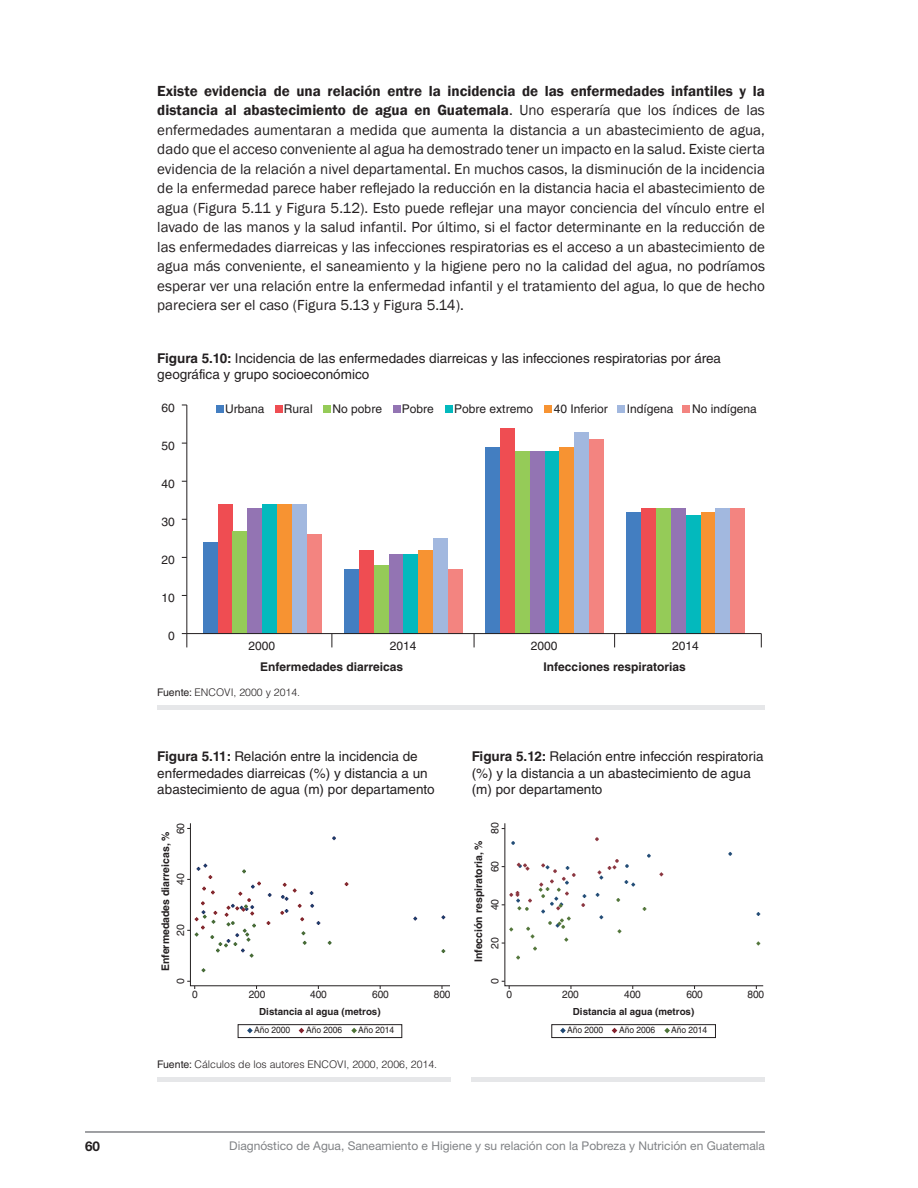
<style>
.page{position:relative;width:918px;height:1188px;background:#fff}
.page>*{position:absolute;margin:0;border:0;box-sizing:border-box;transform-origin:0 0}
.t1{font:15px/19.5px "Franklin Gothic";color:#231f20;text-align:justify}
.t2{font:13.5px/16.2px "Helvetica LT Std";color:#231f20}
.t3{font:700 13.5px "Helvetica Neue LT Std";color:#231f20}
.t4{font:12px "Helvetica LT Std";color:#231f20}
.t5{font:12px "Helvetica Neue LT Std";color:#808285}
.t6{font:700 12px "Helvetica LT Std";color:#231f20}
.t7{font:300 10.5px "Helvetica LT Std";color:#231f20}
.t8{font:700 10.5px "Helvetica LT Std";color:#231f20}
.t9{font:10.5px "Helvetica LT Std";letter-spacing:-.02em;color:#231f20}
.t10{font:700 9.75px "Helvetica LT Std";color:#231f20}
.t11{font:9px "Helvetica LT Std";letter-spacing:-.01em;color:#231f20;scale:.95 1}
.s1{font-weight:600}
.s2{font-weight:700}
.s3{font-weight:400}
</style>
<div class="page">
<hr style="left:85px;top:1131px;width:680px;height:2px;background:#808285">
<hr style="left:157px;top:705px;width:608px;height:4px;background:#e6e7e9">
<div style="left:157px;top:1077px;width:293px;height:5px;background:#e6e7e9"></div>
<div style="left:472px;top:1077px;width:293px;height:5px;background:#e6e7e9"></div>
<div style="left:203px;top:542px;width:15px;height:92px;background:#437ec1"></div>
<div style="left:344px;top:569px;width:15px;height:65px;background:#437ec1"></div>
<div style="left:485px;top:447px;width:15px;height:187px;background:#437ec1"></div>
<div style="left:626px;top:512px;width:15px;height:122px;background:#437ec1"></div>
<div style="left:218px;top:504px;width:15px;height:130px;background:#ef4d52"></div>
<div style="left:359px;top:550px;width:15px;height:84px;background:#ef4d52"></div>
<div style="left:500px;top:428px;width:15px;height:206px;background:#ef4d52"></div>
<div style="left:641px;top:508px;width:15px;height:126px;background:#ef4d52"></div>
<div style="left:233px;top:531px;width:14px;height:103px;background:#95cb58"></div>
<div style="left:374px;top:565px;width:15px;height:69px;background:#95cb58"></div>
<div style="left:515px;top:451px;width:15px;height:183px;background:#95cb58"></div>
<div style="left:656px;top:508px;width:15px;height:126px;background:#95cb58"></div>
<div style="left:247px;top:508px;width:15px;height:126px;background:#9374b3"></div>
<div style="left:389px;top:554px;width:15px;height:80px;background:#9374b3"></div>
<div style="left:530px;top:451px;width:15px;height:183px;background:#9374b3"></div>
<div style="left:671px;top:508px;width:15px;height:126px;background:#9374b3"></div>
<div style="left:262px;top:504px;width:15px;height:130px;background:#03b9bd"></div>
<div style="left:404px;top:554px;width:14px;height:80px;background:#03b9bd"></div>
<div style="left:545px;top:451px;width:15px;height:183px;background:#03b9bd"></div>
<div style="left:686px;top:515px;width:15px;height:119px;background:#03b9bd"></div>
<div style="left:277px;top:504px;width:15px;height:130px;background:#f79332"></div>
<div style="left:418px;top:550px;width:15px;height:84px;background:#f79332"></div>
<div style="left:560px;top:447px;width:14px;height:187px;background:#f79332"></div>
<div style="left:701px;top:512px;width:15px;height:122px;background:#f79332"></div>
<div style="left:292px;top:504px;width:15px;height:130px;background:#a2b8df"></div>
<div style="left:433px;top:538px;width:15px;height:96px;background:#a2b8df"></div>
<div style="left:574px;top:432px;width:15px;height:202px;background:#a2b8df"></div>
<div style="left:716px;top:508px;width:14px;height:126px;background:#a2b8df"></div>
<div style="left:307px;top:535px;width:15px;height:99px;background:#f38480"></div>
<div style="left:448px;top:569px;width:15px;height:65px;background:#f38480"></div>
<div style="left:589px;top:439px;width:15px;height:195px;background:#f38480"></div>
<div style="left:730px;top:508px;width:15px;height:126px;background:#f38480"></div>
<hr style="left:186px;top:405px;width:1px;height:229px;background:#231f20">
<hr style="left:187px;top:633px;width:574px;height:1px;background:#231f20">
<svg style="left:182px;top:633px;width:5px;height:14px"></svg>
<svg style="left:332px;top:634px;width:1px;height:13px"></svg>
<svg style="left:474px;top:634px;width:1px;height:13px"></svg>
<svg style="left:614px;top:634px;width:1px;height:13px"></svg>
<svg style="left:761px;top:634px;width:1px;height:13px"></svg>
<div style="left:275px;top:405px;width:7px;height:8px;background:#ef4d52"></div>
<div style="left:323px;top:405px;width:8px;height:8px;background:#95cb58"></div>
<div style="left:393px;top:405px;width:8px;height:8px;background:#9374b3"></div>
<div style="left:445px;top:405px;width:8px;height:8px;background:#03b9bd"></div>
<div style="left:544px;top:405px;width:8px;height:8px;background:#f79332"></div>
<div style="left:617px;top:405px;width:8px;height:8px;background:#a2b8df"></div>
<div style="left:683px;top:405px;width:7px;height:8px;background:#f38480"></div>
<div style="left:217px;top:405px;width:7px;height:8px;background:#437ec1"></div>
<svg style="left:187px;top:823px;width:263px;height:166px"></svg>
<svg style="left:502px;top:823px;width:262px;height:166px"></svg>
<div style="left:238px;top:1024px;width:164px;height:14px;border:1px solid #231f20"></div>
<svg style="left:247px;top:1028px;width:6px;height:5px"></svg>
<svg style="left:299px;top:1028px;width:5px;height:5px"></svg>
<svg style="left:351px;top:1028px;width:6px;height:5px"></svg>
<div style="left:552px;top:1024px;width:164px;height:14px;border:1px solid #231f20"></div>
<svg style="left:560px;top:1028px;width:6px;height:5px"></svg>
<svg style="left:612px;top:1028px;width:5px;height:5px"></svg>
<svg style="left:664px;top:1028px;width:6px;height:5px"></svg>
<p class="t1" style="left:157px;top:81px;width:609px"><span class="s1">Existe evidencia de una relación entre la incidencia de las enfermedades infantiles y la distancia al abastecimiento de agua en Guatemala</span>. Uno esperaría que los índices de las enfermedades aumentaran a medida que aumenta la distancia a un abastecimiento de agua, dado que el acceso conveniente al agua ha demostrado tener un impacto en la salud. Existe cierta evidencia de la relación a nivel departamental. En muchos casos, la disminución de la incidencia de la enfermedad parece haber reflejado la reducción en la distancia hacia el abastecimiento de agua (Figura 5.11 y Figura 5.12). Esto puede reflejar una mayor conciencia del vínculo entre el lavado de las manos y la salud infantil. Por último, si el factor determinante en la reducción de las enfermedades diarreicas y las infecciones respiratorias es el acceso a un abastecimiento de agua más conveniente, el saneamiento y la higiene pero no la calidad del agua, no podríamos esperar ver una relación entre la enfermedad infantil y el tratamiento del agua, lo que de hecho pareciera ser el caso (Figura 5.13 y Figura 5.14).</p>
<p class="t2" style="left:157px;top:350px;width:565px"><span class="s2">Figura 5.10:</span> Incidencia de las enfermedades diarreicas y las infecciones respiratorias por área geográfica y grupo socioeconómico</p>
<p class="t4" style="left:161px;top:401px;width:15px">60</p>
<p class="t4" style="left:161px;top:439px;width:15px">50</p>
<p class="t4" style="left:161px;top:477px;width:15px">40</p>
<p class="t4" style="left:161px;top:515px;width:15px">30</p>
<p class="t4" style="left:161px;top:553px;width:15px">20</p>
<p class="t4" style="left:161px;top:591px;width:15px">10</p>
<p class="t4" style="left:168px;top:629px;width:8px">0</p>
<p class="t4" style="left:225px;top:402px;width:41px">Urbana</p>
<p class="t4" style="left:284px;top:402px;width:30px">Rural</p>
<p class="t4" style="left:333px;top:402px;width:51px">No pobre</p>
<p class="t4" style="left:402px;top:402px;width:34px">Pobre</p>
<p class="t4" style="left:454px;top:402px;width:80px">Pobre extremo</p>
<p class="t4" style="left:554px;top:402px;width:56px">40 Inferior</p>
<p class="t4" style="left:627px;top:402px;width:48px">Indígena</p>
<p class="t4" style="left:692px;top:402px;width:66px">No indígena</p>
<p class="t4" style="left:249px;top:638px;width:28px">2000</p>
<p class="t4" style="left:390px;top:638px;width:28px">2014</p>
<p class="t4" style="left:531px;top:638px;width:28px">2000</p>
<p class="t4" style="left:672px;top:638px;width:28px">2014</p>
<p class="t6" style="left:260px;top:659px;width:144px">Enfermedades diarreicas</p>
<p class="t6" style="left:544px;top:659px;width:144px">Infecciones respiratorias</p>
<p class="t7" style="left:157px;top:685px;width:144px"><span class="s3">Fuente:</span> ENCOVI, 2000 y 2014.</p>
<p class="t2" style="left:157px;top:749px;width:279px"><span class="s2">Figura 5.11:</span> Relación entre la incidencia de enfermedades diarreicas (%) y distancia a un abastecimiento de agua (m) por departamento</p>
<p class="t2" style="left:472px;top:749px;width:293px"><span class="s2">Figura 5.12:</span> Relación entre infección respiratoria (%) y la distancia a un abastecimiento de agua (m) por departamento</p>
<p class="t9" style="left:174px;top:834px;width:13px;rotate:-90deg">60</p>
<p class="t9" style="left:174px;top:885px;width:13px;rotate:-90deg">40</p>
<p class="t8" style="left:159px;top:971px;width:142px;rotate:-90deg">Enfermedades diarreicas, %</p>
<p class="t9" style="left:174px;top:936px;width:13px;rotate:-90deg">20</p>
<p class="t9" style="left:174px;top:984px;width:7px;rotate:-90deg">0</p>
<p class="t9" style="left:192px;top:988px;width:7px">0</p>
<p class="t9" style="left:249px;top:988px;width:18px">200</p>
<p class="t9" style="left:310px;top:988px;width:18px">400</p>
<p class="t9" style="left:372px;top:988px;width:18px">600</p>
<p class="t9" style="left:434px;top:988px;width:18px">800</p>
<p class="t10" style="left:259px;top:1005px;width:123px">Distancia al agua (metros)</p>
<p class="t9" style="left:489px;top:834px;width:13px;rotate:-90deg">80</p>
<p class="t9" style="left:489px;top:872px;width:13px;rotate:-90deg">60</p>
<p class="t9" style="left:489px;top:910px;width:13px;rotate:-90deg">40</p>
<p class="t9" style="left:489px;top:949px;width:13px;rotate:-90deg">20</p>
<p class="t9" style="left:489px;top:984px;width:7px;rotate:-90deg">0</p>
<p class="t8" style="left:472px;top:962px;width:123px;rotate:-90deg">Infección respiratoria, %</p>
<p class="t9" style="left:507px;top:988px;width:7px">0</p>
<p class="t9" style="left:562px;top:988px;width:18px">200</p>
<p class="t9" style="left:624px;top:988px;width:18px">400</p>
<p class="t9" style="left:686px;top:988px;width:18px">600</p>
<p class="t9" style="left:748px;top:988px;width:18px">800</p>
<p class="t10" style="left:573px;top:1005px;width:123px">Distancia al agua (metros)</p>
<p class="t11" style="left:254px;top:1025px;width:39px">Año 2000</p>
<p class="t11" style="left:306px;top:1025px;width:39px">Año 2006</p>
<p class="t11" style="left:358px;top:1025px;width:39px">Año 2014</p>
<p class="t11" style="left:567px;top:1025px;width:39px">Año 2000</p>
<p class="t11" style="left:619px;top:1025px;width:39px">Año 2006</p>
<p class="t11" style="left:671px;top:1025px;width:39px">Año 2014</p>
<p class="t7" style="left:157px;top:1058px;width:281px"><span class="s3">Fuente:</span> Cálculos de los autores ENCOVI, 2000, 2006, 2014.</p>
<p class="t3" style="left:85px;top:1138px;width:17px">60</p>
<p class="t5" style="left:229px;top:1138px;width:537px">Diagnóstico de Agua, Saneamiento e Higiene y su relación con la Pobreza y Nutrición en Guatemala</p>
</div>
